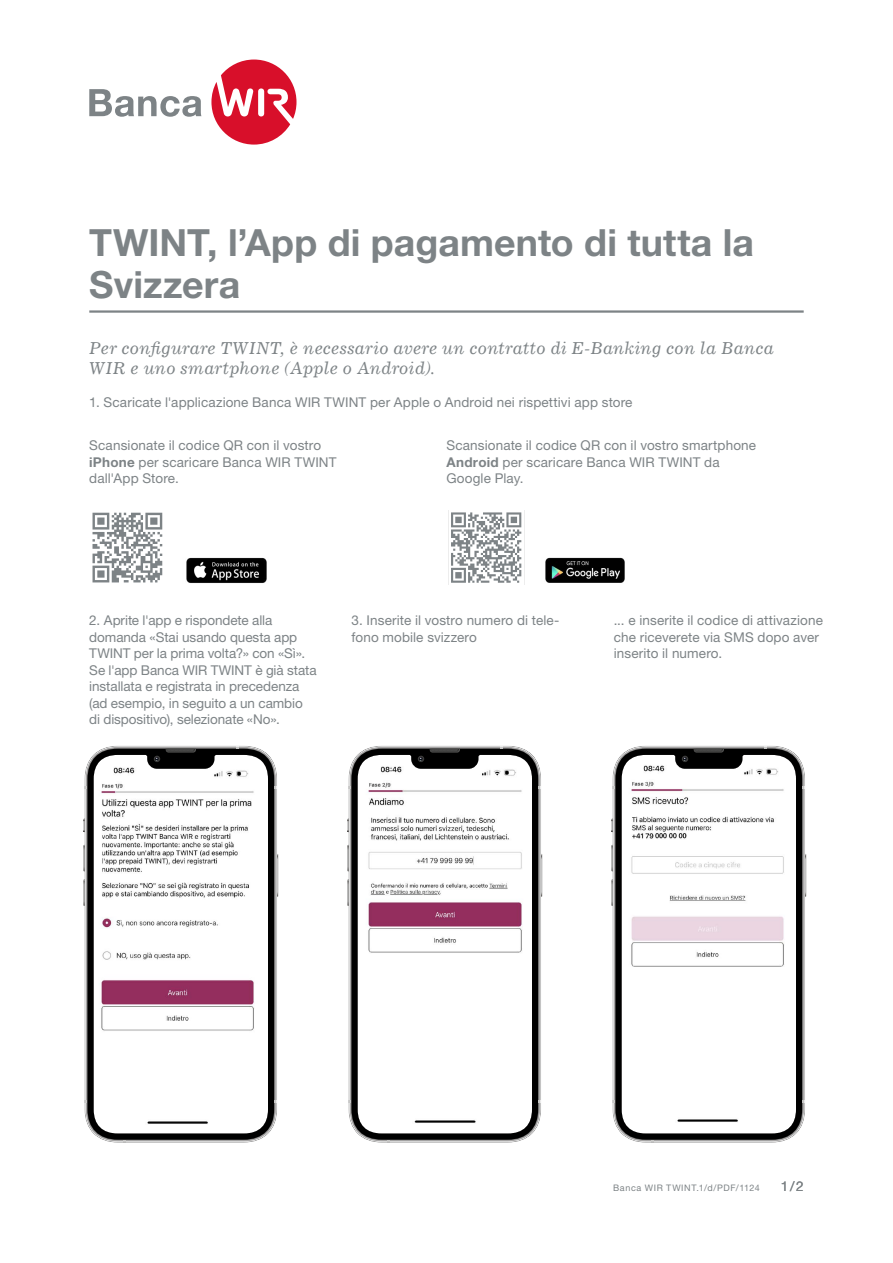
<style>
.page{position:relative;width:893px;height:1263px;background:#fff}
.page>*{position:absolute;margin:0;border:0;box-sizing:border-box;transform-origin:0 0}
.t1{font:700 37.5px/41.2px "Helvetica Neue LT Std";letter-spacing:.005em;color:#7d8386}
.t2{font:italic 16.5px/19.5px "Corona LT";letter-spacing:.015em;color:#7d8386}
.t3{font:13.5px/16.5px "Helvetica Neue LT Std";letter-spacing:.005em;color:#7d8386}
.t4{font:9px "Helvetica Neue LT Std";letter-spacing:.07em;color:#7d8386}
.s1{font-weight:700}
</style>
<div class="page">
<hr style="left:89px;top:310px;width:715px;height:3px;background:#7d8386">
<svg style="left:211px;top:60px;width:85px;height:85px"></svg>
<svg style="left:89px;top:89px;width:112px;height:28px"></svg>
<svg style="left:92px;top:512px;width:71px;height:71px"></svg>
<svg style="left:93px;top:513px;width:69px;height:69px"></svg>
<img style="left:186px;top:557px;width:81px;height:26px">
<div style="left:448px;top:510px;width:76px;height:75px;background:#f6f6f6"></div>
<div style="left:449px;top:510px;width:74px;height:75px;background:#fff"></div>
<svg style="left:451px;top:512px;width:70px;height:71px"></svg>
<img style="left:545px;top:557px;width:80px;height:26px">
<svg style="left:83px;top:819px;width:2px;height:13px"></svg>
<svg style="left:83px;top:845px;width:2px;height:26px"></svg>
<svg style="left:83px;top:879px;width:2px;height:27px"></svg>
<svg style="left:277px;top:854px;width:1px;height:43px"></svg>
<svg style="left:86px;top:747px;width:190px;height:394px;background:#919090"></svg>
<svg style="left:88px;top:749px;width:186px;height:390px"></svg>
<svg style="left:166px;top:748px;width:30px;height:4px"></svg>
<svg style="left:154px;top:756px;width:6px;height:6px"></svg>
<svg style="left:347px;top:819px;width:2px;height:13px"></svg>
<svg style="left:347px;top:845px;width:2px;height:26px"></svg>
<svg style="left:347px;top:879px;width:2px;height:27px"></svg>
<svg style="left:541px;top:854px;width:1px;height:43px"></svg>
<svg style="left:350px;top:747px;width:190px;height:394px;background:#919090"></svg>
<svg style="left:352px;top:749px;width:186px;height:390px"></svg>
<svg style="left:430px;top:748px;width:30px;height:4px"></svg>
<svg style="left:418px;top:756px;width:6px;height:6px"></svg>
<svg style="left:611px;top:819px;width:1px;height:13px"></svg>
<svg style="left:611px;top:845px;width:1px;height:26px"></svg>
<svg style="left:611px;top:879px;width:1px;height:27px"></svg>
<svg style="left:805px;top:854px;width:1px;height:43px"></svg>
<svg style="left:614px;top:747px;width:190px;height:394px;background:#919090"></svg>
<svg style="left:616px;top:749px;width:186px;height:390px"></svg>
<svg style="left:694px;top:748px;width:30px;height:4px"></svg>
<svg style="left:682px;top:756px;width:6px;height:6px"></svg>
<h1 class="t1" style="left:89px;top:222px;width:666px">TWINT, l’App di pagamento di tutta la<br>Svizzera</h1>
<p class="t2" style="left:89px;top:338px;width:686px">Per configurare TWINT, è necessario avere un contratto di E-Banking con la Banca<br>WIR e uno smartphone (Apple o Android).</p>
<p class="t3" style="left:89px;top:393px;width:545px">1. Scaricate l'applicazione Banca WIR TWINT per Apple o Android nei rispettivi app store</p>
<p class="t3" style="left:89px;top:437px;width:249px">Scansionate il codice QR con il vostro <span class="s1">iPhone</span> per scaricare Banca WIR TWINT dall'App Store.</p>
<p class="t3" style="left:446px;top:437px;width:311px">Scansionate il codice QR con il vostro smartphone<br><span class="s1">Android</span> per scaricare Banca WIR TWINT da<br>Google Play.</p>
<p class="t3" style="left:89px;top:612px;width:229px">2. Aprite l'app e rispondete alla domanda «Stai usando questa app TWINT per la prima volta?» con «Sì».<br>Se l'app Banca WIR TWINT è già stata installata e registrata in precedenza (ad esempio, in seguito a un cambio di dispositivo), selezionate «No».</p>
<p class="t3" style="left:352px;top:612px;width:209px">3. Inserite il vostro numero di tele&shy;fono mobile svizzero</p>
<p class="t3" style="left:614px;top:612px;width:211px">... e inserite il codice di attivazione che riceverete via SMS dopo aver inserito il numero.</p>
<p class="t4" style="left:613px;top:1182px;width:148px">Banca WIR TWINT.1/d/PDF/1124</p>
<p class="t3" style="left:781px;top:1178px;width:24px">1/2</p>
</div>
